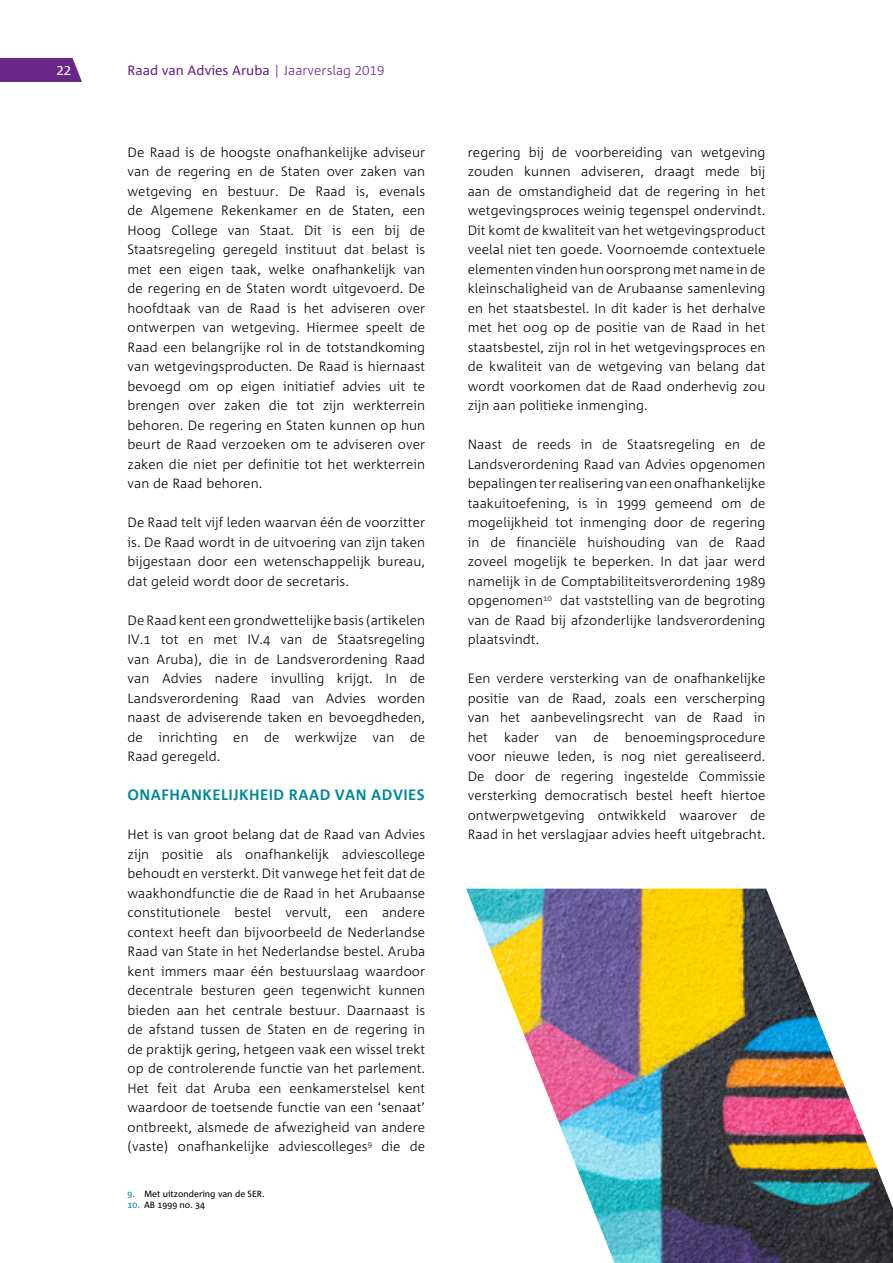
<style>
.page{position:relative;width:893px;height:1263px;background:#fff}
.page>*{position:absolute;margin:0;border:0;box-sizing:border-box;transform-origin:0 0}
.t1{font:700 15px "Corpid Caps";color:#008896}
.t2{font:300 13.5px/19.5px "Corpid";letter-spacing:.005em;color:#000;text-align:justify}
.t3{font:13.5px "Corpid";color:#692686}
.t4{font:13.5px "Corpid Caps";color:#fff}
.t5{font:9px "Corpid";color:#000}
.s1{font-weight:300}
.s2{font-family:"Corpid Caps";font-weight:300}
.s3{color:#008896}
</style>
<div class="page">
<div style="left:0;top:58px;width:82px;height:24px;background:#692686"></div>
<img style="left:466px;top:889px;width:427px;height:374px">
<p class="t4" style="left:56px;top:63px;width:16px">22</p>
<p class="t3" style="left:128px;top:63px;width:258px">Raad van Advies Aruba <span class="s1">| Jaarverslag</span> <span class="s2">2019</span></p>
<p class="t2" style="left:128px;top:143px;width:299px">De Raad is de hoogste onafhankelijke adviseur van de regering en de Staten over zaken van wetgeving en bestuur. De Raad is, evenals de Algemene Rekenkamer en de Staten, een Hoog College van Staat. Dit is een bij de Staatsregeling geregeld instituut dat belast is met een eigen taak, welke onafhankelijk van de regering en de Staten wordt uitgevoerd. De hoofdtaak van de Raad is het adviseren over ontwerpen van wetgeving. Hiermee speelt de Raad een belangrijke rol in de totstandkoming van wetgevingsproducten. De Raad is hiernaast bevoegd om op eigen initiatief advies uit te brengen over zaken die tot zijn werkterrein behoren. De regering en Staten kunnen op hun beurt de Raad verzoeken om te adviseren over zaken die niet per definitie tot het werkterrein van de Raad behoren.</p>
<p class="t2" style="left:128px;top:513px;width:299px">De Raad telt vijf leden waarvan één de voorzitter is. De Raad wordt in de uitvoering van zijn taken bijgestaan door een wetenschappelijk bureau, dat geleid wordt door de secretaris.</p>
<p class="t2" style="left:128px;top:610px;width:299px">De Raad kent een grondwettelijke basis (artikelen IV.1 tot en met IV.4 van de Staatsregeling van Aruba), die in de Landsverordening Raad van Advies nadere invulling krijgt. In de Landsverordening Raad van Advies worden naast de adviserende taken en bevoegdheden, de inrichting en de werkwijze van de Raad geregeld.</p>
<p class="t1" style="left:128px;top:787px;width:299px">ONAFHANKELIJKHEID RAAD VAN ADVIES</p>
<p class="t2" style="left:128px;top:825px;width:299px">Het is van groot belang dat de Raad van Advies zijn positie als onafhankelijk adviescollege behoudt en versterkt. Dit vanwege het feit dat de waakhondfunctie die de Raad in het Arubaanse constitutionele bestel vervult, een andere context heeft dan bijvoorbeeld de Nederlandse Raad van State in het Nederlandse bestel. Aruba kent immers maar één bestuurslaag waardoor decentrale besturen geen tegenwicht kunnen bieden aan het centrale bestuur. Daarnaast is de afstand tussen de Staten en de regering in de praktijk gering, hetgeen vaak een wissel trekt op de controlerende functie van het parlement.<br>Het feit dat Aruba een eenkamerstelsel kent waardoor de toetsende functie van een ‘senaat’ ontbreekt, alsmede de afwezigheid van andere (vaste) onafhankelijke adviescolleges<sup>9</sup> die de</p>
<p class="t5" style="left:128px;top:1189px;width:139px"><span class="s3">9.</span> Met uitzondering van de SER.</p>
<p class="t5" style="left:128px;top:1200px;width:79px"><span class="s3">10.</span> AB 1999 no. 34</p>
<p class="t2" style="left:468px;top:143px;width:299px">regering bij de voorbereiding van wetgeving zouden kunnen adviseren, draagt mede bij aan de omstandigheid dat de regering in het wetgevingsproces weinig tegenspel ondervindt.<br>Dit komt de kwaliteit van het wetgevingsproduct veelal niet ten goede. Voornoemde contextuele elementen vinden hun oorsprong met name in de kleinschaligheid van de Arubaanse samenleving en het staatsbestel. In dit kader is het derhalve met het oog op de positie van de Raad in het staatsbestel, zijn rol in het wetgevingsproces en de kwaliteit van de wetgeving van belang dat wordt voorkomen dat de Raad onderhevig zou zijn aan politieke inmenging.</p>
<p class="t2" style="left:468px;top:435px;width:299px">Naast de reeds in de Staatsregeling en de Landsverordening Raad van Advies opgenomen bepalingen ter realisering van een onafhankelijke taakuitoefening, is in 1999 gemeend om de mogelijkheid tot inmenging door de regering in de financiële huishouding van de Raad zoveel mogelijk te beperken. In dat jaar werd namelijk in de Comptabiliteitsverordening 1989 opgenomen<sup>10</sup> dat vaststelling van de begroting van de Raad bij afzonderlijke landsverordening plaatsvindt.</p>
<p class="t2" style="left:468px;top:669px;width:299px">Een verdere versterking van de onafhankelijke positie van de Raad, zoals een verscherping van het aanbevelingsrecht van de Raad in het kader van de benoemingsprocedure voor nieuwe leden, is nog niet gerealiseerd.<br>De door de regering ingestelde Commissie versterking democratisch bestel heeft hiertoe ontwerpwetgeving ontwikkeld waarover de Raad in het verslagjaar advies heeft uitgebracht.</p>
</div>
